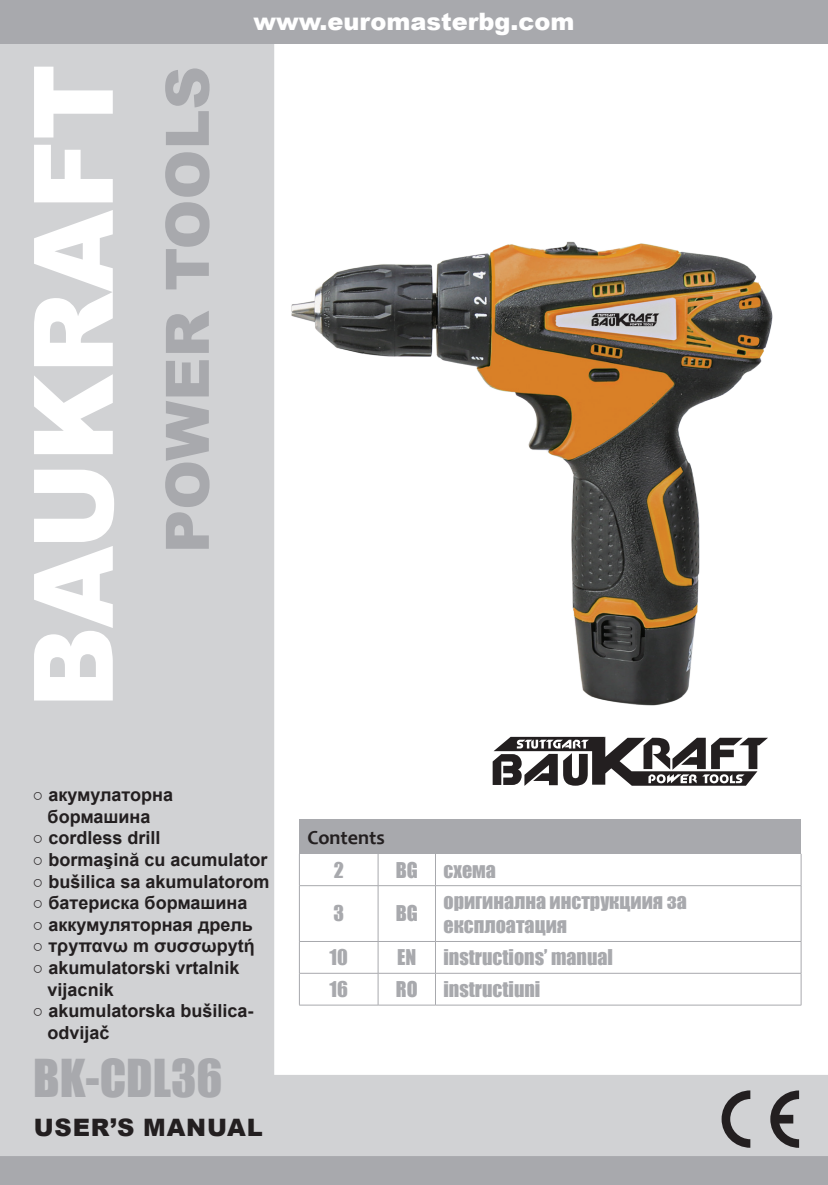
<style>
.page{position:relative;width:828px;height:1185px;background:#fff}
.page>*{position:absolute;margin:0;border:0;box-sizing:border-box;transform-origin:0 0}
.Body_Text_2{font:900 110px "Arial";color:#fff;scale:.96 1}
.Body_Text_2-2{font:900 60px "Arial";color:#a8a9ad}
.t1{font:48px "Impact";color:#a8a9ad}
.Body_Text_2-3{font:900 24px "Arial";color:#fff}
.t2{font:900 24px "Arial";letter-spacing:.035em;color:#231f20}
.t3{font:20px/24px "Impact";color:#a8a9ad}
.t4{font:700 20px "Candara";color:#231f20}
.SUB_1{font:700 18px/21.6px "Arial";color:#231f20}
</style>
<div class="page">
<div style="left:0;top:1077px;width:828px;height:108px;background:#a8a9ad"></div>
<div style="left:0;top:1075px;width:828px;height:81px;background:#d1d2d4"></div>
<div style="left:0;top:44px;width:274px;height:1111px;background:#d1d2d4"></div>
<div style="left:0;top:0;width:828px;height:44px;background:#a8a9ad"></div>
<svg style="left:721px;top:1090px;width:29px;height:58px;background:#8d8c8e"></svg>
<svg style="left:770px;top:1090px;width:29px;height:58px;background:#807f80"></svg>
<div style="left:299px;top:820px;width:502px;height:34px;background:#a8a9ad"></div>
<hr style="left:801px;top:854px;width:1px;height:31px;background:#a8a9ad">
<hr style="left:378px;top:885px;width:57px;height:1px;background:#a8a9ad">
<hr style="left:435px;top:885px;width:366px;height:1px;background:#a8a9ad">
<hr style="left:801px;top:886px;width:1px;height:55px;background:#a8a9ad">
<hr style="left:299px;top:942px;width:1px;height:31px;background:#a8a9ad">
<hr style="left:378px;top:941px;width:57px;height:1px;background:#a8a9ad">
<hr style="left:378px;top:942px;width:1px;height:31px;background:#a8a9ad">
<hr style="left:435px;top:941px;width:366px;height:1px;background:#a8a9ad">
<hr style="left:435px;top:942px;width:1px;height:31px;background:#a8a9ad">
<hr style="left:801px;top:942px;width:1px;height:31px;background:#a8a9ad">
<hr style="left:299px;top:973px;width:79px;height:1px;background:#a8a9ad">
<hr style="left:299px;top:973px;width:1px;height:32px;background:#a8a9ad">
<hr style="left:378px;top:973px;width:57px;height:1px;background:#a8a9ad">
<hr style="left:378px;top:973px;width:1px;height:32px;background:#a8a9ad">
<hr style="left:435px;top:973px;width:366px;height:1px;background:#a8a9ad">
<hr style="left:435px;top:973px;width:1px;height:32px;background:#a8a9ad">
<hr style="left:801px;top:973px;width:1px;height:32px;background:#a8a9ad">
<hr style="left:299px;top:1005px;width:79px;height:1px;background:#a8a9ad">
<hr style="left:378px;top:1005px;width:57px;height:1px;background:#a8a9ad">
<hr style="left:435px;top:1005px;width:366px;height:1px;background:#a8a9ad">
<hr style="left:299px;top:854px;width:1px;height:31px;background:#a8a9ad">
<hr style="left:378px;top:854px;width:1px;height:31px;background:#a8a9ad">
<hr style="left:435px;top:854px;width:1px;height:31px;background:#a8a9ad">
<hr style="left:299px;top:885px;width:79px;height:1px;background:#a8a9ad">
<hr style="left:299px;top:886px;width:1px;height:55px;background:#a8a9ad">
<hr style="left:378px;top:886px;width:1px;height:55px;background:#a8a9ad">
<hr style="left:435px;top:886px;width:1px;height:55px;background:#a8a9ad">
<hr style="left:299px;top:941px;width:79px;height:1px;background:#a8a9ad">
<img style="left:291px;top:241px;width:482px;height:465px">
<svg style="left:492px;top:737px;width:276px;height:49px"></svg>
<p class="Body_Text_2" style="left:-6px;top:708px;width:673px;rotate:-90deg">BAUKRAFT</p>
<p class="Body_Text_2-2" style="left:144px;top:553px;width:488px;rotate:-90deg">POWER TOOLS</p>
<p class="Body_Text_2-3" style="left:253px;top:4px;width:322px">www.euromasterbg.com</p>
<p class="SUB_1" style="left:33px;top:784px;width:142px">○ акумулаторна</p>
<p class="SUB_1" style="left:48px;top:806px;width:104px">бормашина</p>
<p class="SUB_1" style="left:33px;top:827px;width:129px">○ cordless drill</p>
<p class="SUB_1" style="left:33px;top:849px;width:236px">○ bormaşină cu acumulator</p>
<p class="SUB_1" style="left:33px;top:871px;width:238px">○ bušilica sa akumulatorom</p>
<p class="SUB_1" style="left:33px;top:892px;width:216px">○ батериска бормашина</p>
<p class="SUB_1" style="left:33px;top:914px;width:222px">○ аккумуляторная дрель</p>
<p class="SUB_1" style="left:33px;top:935px;width:224px">○ тρyπανω m συσσωpytή</p>
<p class="SUB_1" style="left:33px;top:957px;width:208px">○ akumulatorski vrtalnik</p>
<p class="SUB_1" style="left:48px;top:979px;width:68px">vijacnik</p>
<p class="SUB_1" style="left:48px;top:1000px;width:207px;text-indent:-15px">○ akumulatorska bušilica&shy;odvijač</p>
<p class="t1" style="left:33px;top:1041px;width:191px">BK-CDL36</p>
<p class="t2" style="left:34px;top:1110px;width:230px">USER’S MANUAL</p>
<p class="t4" style="left:307px;top:825px;width:79px">Contents</p>
<p class="t3" style="left:334px;top:857px;width:12px">2</p>
<p class="t3" style="left:396px;top:857px;width:24px">BG</p>
<p class="t3" style="left:443px;top:857px;width:54px">схема</p>
<p class="t3" style="left:333px;top:901px;width:12px">3</p>
<p class="t3" style="left:396px;top:901px;width:24px">BG</p>
<p class="t3" style="left:443px;top:889px;width:245px">оригинална инструкциия за експлоатация</p>
<p class="t3" style="left:329px;top:945px;width:20px">10</p>
<p class="t3" style="left:397px;top:945px;width:21px">EN</p>
<p class="t3" style="left:443px;top:945px;width:171px">instructions’ manual</p>
<p class="t3" style="left:329px;top:977px;width:20px">16</p>
<p class="t3" style="left:396px;top:977px;width:23px">RO</p>
<p class="t3" style="left:443px;top:977px;width:98px">instructiuni</p>
</div>
